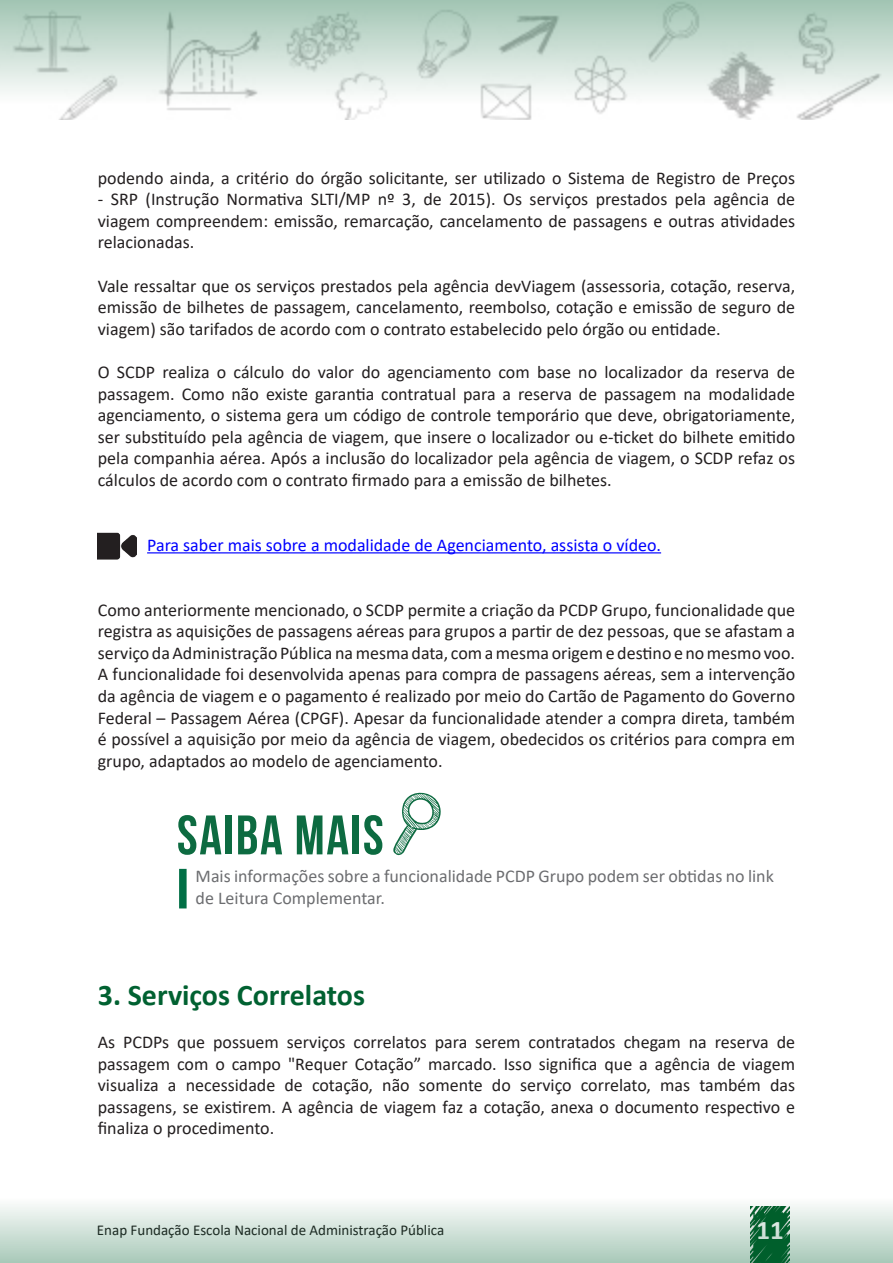
<style>
.page{position:relative;width:893px;height:1263px;background:#fff}
.page>*{position:absolute;margin:0;border:0;box-sizing:border-box;transform-origin:0 0}
.t1{font:55.5px "Bebas Neue";letter-spacing:.03em;color:#0d6b41}
.Titulo{font:700 30px "Calibri";color:#006131}
.t2{font:700 27px "Calibri";color:#fff}
.texto{font:18px/21.6px "Calibri";color:#231f20;text-align:justify}
.Saiba_mais_texto{font:18px/21.6px "Calibri";color:#6c6d70}
.texto-2{font:18px "Calibri";color:#00f}
.t3{font:15px "Calibri";color:#231f20}
</style>
<div class="page">
<svg style="left:0;top:0;width:893px;height:120px"></svg>
<svg style="left:0;top:1205px;width:893px;height:58px"></svg>
<hr style="left:147px;top:552px;width:514px;height:1px;background:#00f">
<div style="left:179px;top:869px;width:8px;height:39px;background:#016f45"></div>
<img style="left:98px;top:532px;width:38px;height:28px">
<svg style="left:393px;top:792px;width:48px;height:64px"></svg>
<p class="texto" style="left:98px;top:166px;width:699px">podendo ainda, a critério do órgão solicitante, ser utilizado o Sistema de Registro de Preços</p>
<p class="texto" style="left:98px;top:188px;width:699px">- SRP (Instrução Normativa SLTI/MP nº 3, de 2015). Os serviços prestados pela agência de viagem compreendem: emissão, remarcação, cancelamento de passagens e outras atividades relacionadas.</p>
<p class="texto" style="left:98px;top:274px;width:699px">Vale ressaltar que os serviços prestados pela agência devViagem (assessoria, cotação, reserva, emissão de bilhetes de passagem, cancelamento, reembolso, cotação e emissão de seguro de viagem) são tarifados de acordo com o contrato estabelecido pelo órgão ou entidade.</p>
<p class="texto" style="left:98px;top:361px;width:699px">O SCDP realiza o cálculo do valor do agenciamento com base no localizador da reserva de passagem. Como não existe garantia contratual para a reserva de passagem na modalidade agenciamento, o sistema gera um código de controle temporário que deve, obrigatoriamente, ser substituído pela agência de viagem, que insere o localizador ou e-ticket do bilhete emitido pela companhia aérea. Após a inclusão do localizador pela agência de viagem, o SCDP refaz os cálculos de acordo com o contrato firmado para a emissão de bilhetes.</p>
<p class="texto-2" style="left:147px;top:532px;width:515px">Para saber mais sobre a modalidade de Agenciamento, assista o vídeo.</p>
<p class="texto" style="left:98px;top:598px;width:699px">Como anteriormente mencionado, o SCDP permite a criação da PCDP Grupo, funcionalidade que registra as aquisições de passagens aéreas para grupos a partir de dez pessoas, que se afastam a serviço da Administração Pública na mesma data, com a mesma origem e destino e no mesmo voo.<br>A funcionalidade foi desenvolvida apenas para compra de passagens aéreas, sem a intervenção da agência de viagem e o pagamento é realizado por meio do Cartão de Pagamento do Governo Federal – Passagem Aérea (CPGF). Apesar da funcionalidade atender a compra direta, também é possível a aquisição por meio da agência de viagem, obedecidos os critérios para compra em grupo, adaptados ao modelo de agenciamento.</p>
<p class="t1" style="left:177px;top:805px;width:208px">SAIBA MAIS</p>
<p class="Saiba_mais_texto" style="left:196px;top:865px;width:580px">Mais informações sobre a funcionalidade PCDP Grupo podem ser obtidas no link de Leitura Complementar.</p>
<p class="Titulo" style="left:98px;top:973px;width:269px">3. Serviços Correlatos</p>
<p class="texto" style="left:98px;top:1031px;width:699px">As PCDPs que possuem serviços correlatos para serem contratados chegam na reserva de passagem com o campo "Requer Cotação” marcado. Isso significa que a agência de viagem visualiza a necessidade de cotação, não somente do serviço correlato, mas também das passagens, se existirem. A agência de viagem faz a cotação, anexa o documento respectivo e finaliza o procedimento.</p>
<p class="t3" style="left:97px;top:1220px;width:349px">Enap Fundação Escola Nacional de Administração Pública</p>
<h3 class="t2" style="left:757px;top:1210px;width:29px">11</h3>
</div>
